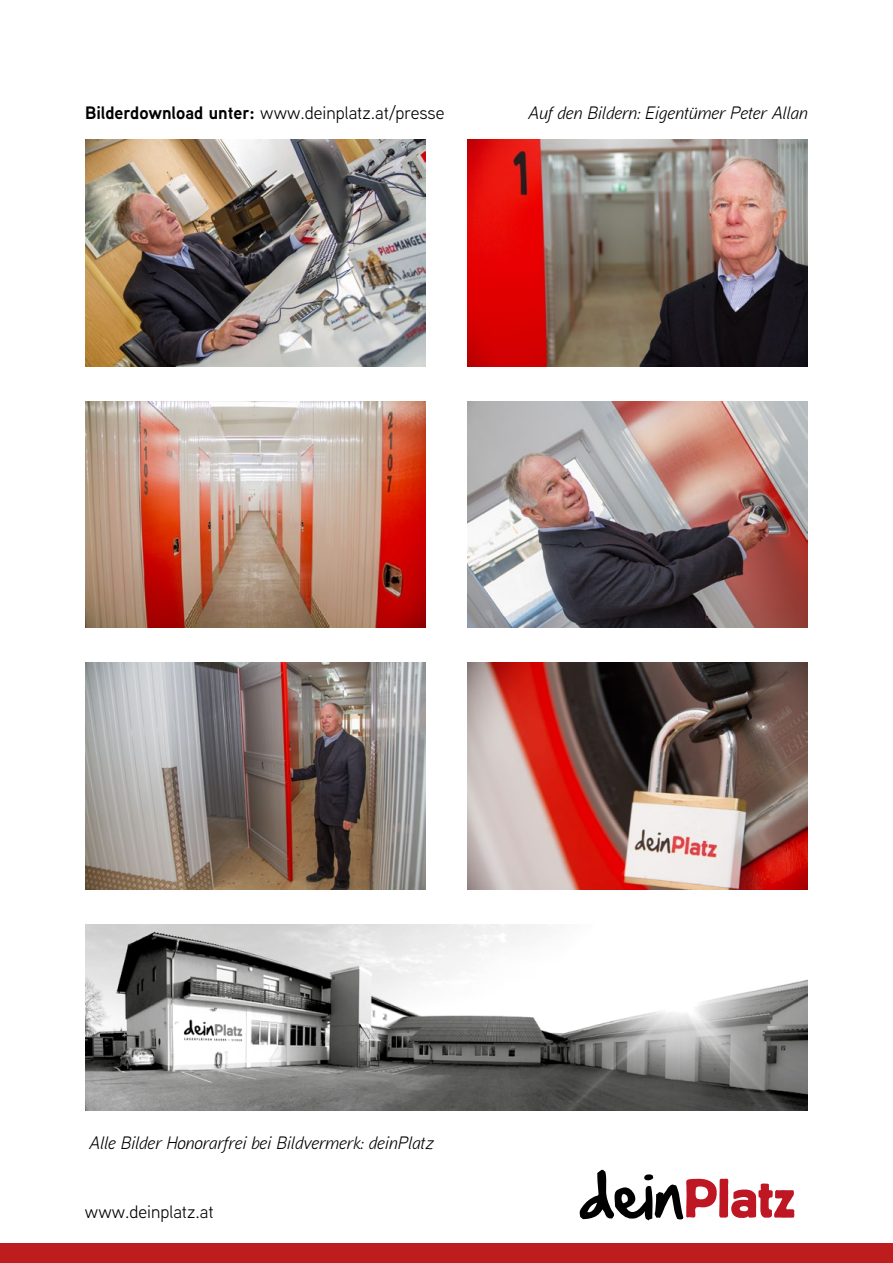
<style>
.page{position:relative;width:893px;height:1263px;background:#fff}
.page>*{position:absolute;margin:0;border:0;box-sizing:border-box;transform-origin:0 0}
.t1{font:57.75px "Block T";color:#be1622}
.t2{font:italic 18px "Aaux Next";color:#000}
.t3{font:18px "Aaux Next";color:#000}
.s1{font-weight:700}
.s2{font-family:"Handof Sean";color:#000}
</style>
<div class="page">
<img style="left:85px;top:924px;width:723px;height:186px">
<img style="left:85px;top:140px;width:340px;height:226px">
<img style="left:85px;top:663px;width:340px;height:226px">
<img style="left:468px;top:140px;width:340px;height:226px">
<img style="left:468px;top:401px;width:340px;height:227px">
<img style="left:468px;top:663px;width:340px;height:226px">
<img style="left:85px;top:401px;width:340px;height:227px">
<div style="left:0;top:1244px;width:893px;height:19px;background:#bd1d1d"></div>
<p class="t3" style="left:85px;top:100px;width:361px"><span class="s1">Bilderdownload unter:</span> www.deinplatz.at/presse</p>
<p class="t2" style="left:528px;top:100px;width:281px">Auf den Bildern: Eigentümer Peter Allan</p>
<p class="t2" style="left:89px;top:1131px;width:346px">Alle Bilder Honorarfrei bei Bildvermerk: deinPlatz</p>
<p class="t3" style="left:85px;top:1200px;width:130px">www.deinplatz.at</p>
<p class="t1" style="left:580px;top:1167px;width:217px"><span class="s2">dein</span>Platz</p>
</div>
